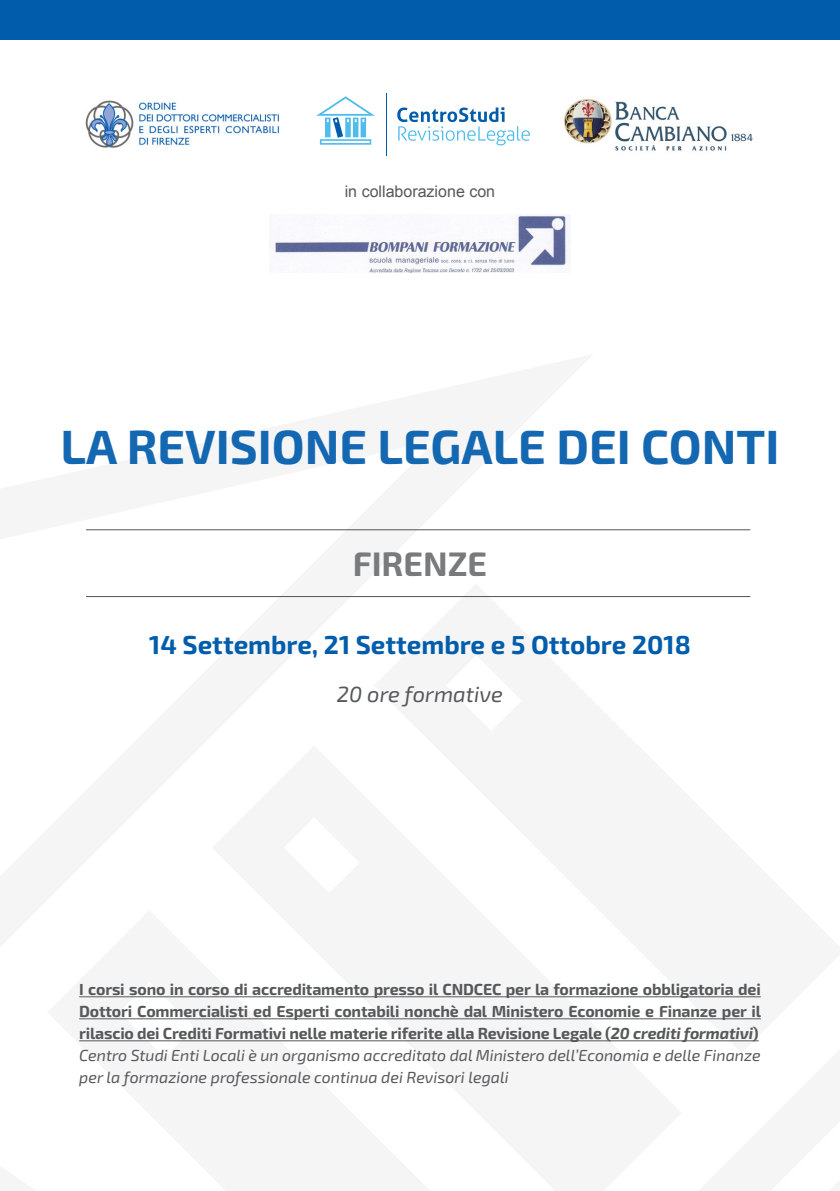
<style>
.page{position:relative;width:840px;height:1191px;background:#fff}
.page>*{position:absolute;margin:0;border:0;box-sizing:border-box;transform-origin:0 0}
.t1{font:700 48px "Exo 2";color:#1467b1}
.t2{font:700 34px "Exo 2";color:#787a7d}
.t3{font:700 26px "Exo 2";color:#015dab}
.t4{font:italic 22px "Exo 2";color:#57585a}
.t5{font:700 16px/22px "Exo 2";letter-spacing:-.01em;color:#57585a;text-align:justify}
.t6{font:italic 16px/22px "Exo 2";color:#57585a}
.t7{font:16px "Arial";color:#57585a}
.s1{font-style:italic}
</style>
<div class="page">
<div style="left:0;top:0;width:839px;height:40px;background:#015dab"></div>
<svg style="left:79px;top:996px;width:682px;height:46px;fill:#f5f5f6"></svg>
<img style="left:274px;top:215px;width:296px;height:57px">
<svg style="left:316px;top:96px;width:58px;height:42px"></svg>
<div style="left:320px;top:139px;width:51px;height:6px;background:#5cc1ed"></div>
<hr style="left:321px;top:141px;width:48px;height:2px;background:#4fbdec">
<hr style="left:386px;top:93px;width:1px;height:62px;background:#015dab">
<svg style="left:397px;top:107px;width:132px;height:38px"></svg>
<img style="left:86px;top:100px;width:193px;height:48px">
<img style="left:563px;top:99px;width:190px;height:52px">
<hr style="left:86px;top:529px;width:663px;height:1px;background:#545557">
<hr style="left:86px;top:596px;width:663px;height:1px;background:#545557">
<hr style="left:79px;top:996px;width:681px;height:1px;background:#57585a">
<hr style="left:79px;top:1018px;width:681px;height:1px;background:#57585a">
<hr style="left:79px;top:1040px;width:679px;height:1px;background:#57585a">
<p class="t7" style="left:344px;top:180px;width:152px">in collaborazione con</p>
<p class="t1" style="left:61px;top:418px;width:719px">LA REVISIONE LEGALE DEI CONTI</p>
<p class="t2" style="left:352px;top:543px;width:136px">FIRENZE</p>
<p class="t3" style="left:149px;top:629px;width:542px">14 Settembre, 21 Settembre e 5 Ottobre 2018</p>
<p class="t4" style="left:336px;top:681px;width:168px">20 ore formative</p>
<p class="t5" style="left:79px;top:979px;width:683px">I corsi sono in corso di accreditamento presso il CNDCEC per la formazione obbligatoria dei Dottori Commercialisti ed Esperti contabili nonchè dal Ministero Economie e Finanze per il rilascio dei Crediti Formativi nelle materie riferite alla Revisione Legale (<span class="s1">20 crediti formativi</span>)</p>
<p class="t6" style="left:79px;top:1045px;width:682px">Centro Studi Enti Locali è un organismo accreditato dal Ministero dell’Economia e delle Finanze per la formazione professionale continua dei Revisori legali</p>
</div>
